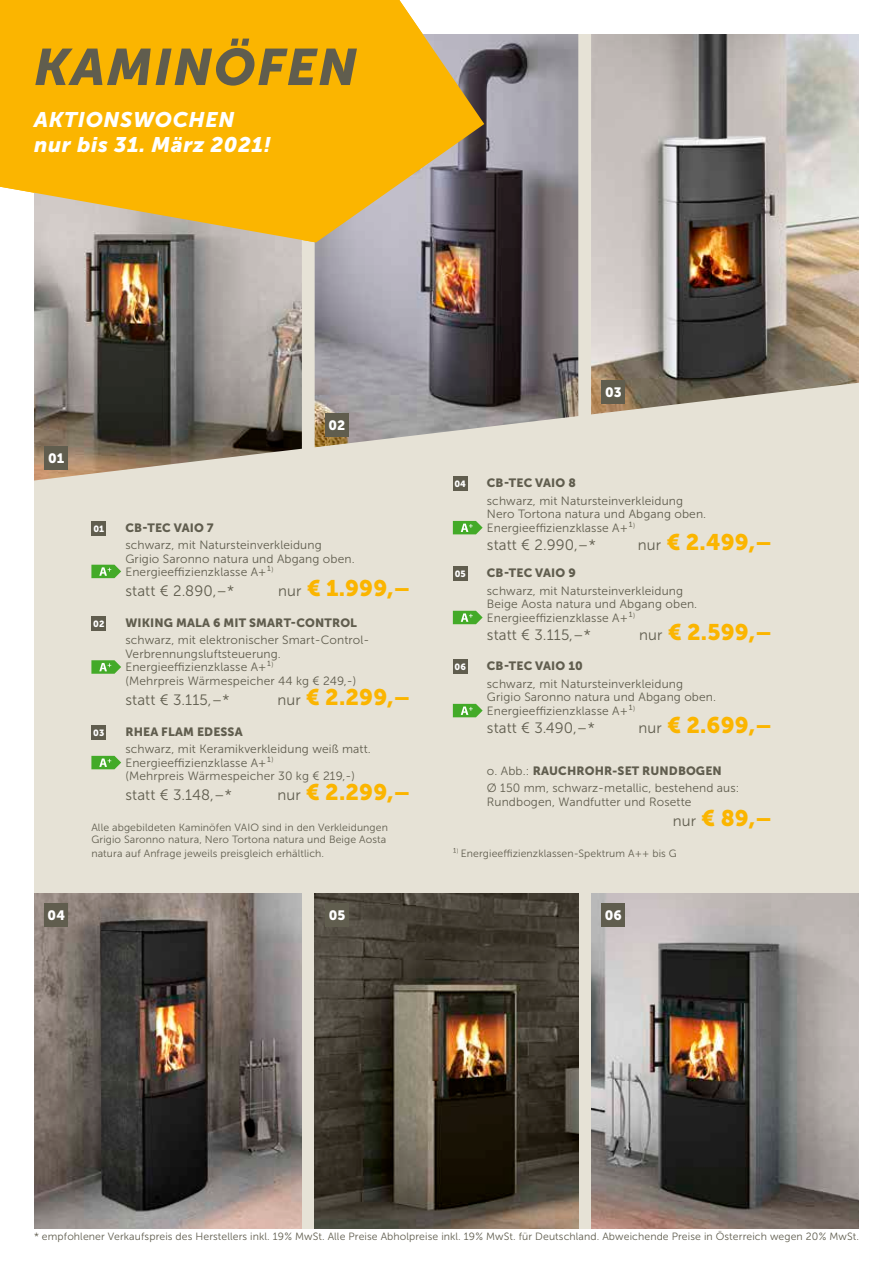
<style>
.page{position:relative;width:893px;height:1263px;background:#fff}
.page>*{position:absolute;margin:0;border:0;box-sizing:border-box;transform-origin:0 0}
.t1{font:italic 51px "Museo Sans 900";letter-spacing:.03em;color:#605d4e}
.t2{font:22.5px "Museo Sans 900";letter-spacing:.01em;color:#fbb500}
.t3{font:italic 21px/25.2px "Museo Sans 900";letter-spacing:.03em;color:#fff}
.t4{font:15px "Museo Sans 300";letter-spacing:.01em;color:#605d4e}
.t5{font:13.5px "Museo Sans 900";letter-spacing:.005em;color:#fff}
.t6{font:12px/13.5px "Museo Sans 300";letter-spacing:.01em;color:#605d4e}
.t7{font:12px "Museo Sans 900";letter-spacing:.01em;color:#605d4e}
.t8{font:10.5px/13px "Museo Sans 300";letter-spacing:.01em;color:#605d4e}
.t9{font:9px "Museo Sans 900";letter-spacing:.005em;color:#fff}
.s1{font-family:"Museo Sans 300";font-size:15px;color:#605d4e}
.s2{font-family:"Museo Sans 300"}
</style>
<div class="page">
<div style="left:34px;top:34px;width:825px;height:1195px;background:#e6e2d6"></div>
<img style="left:591px;top:893px;width:268px;height:336px">
<img style="left:315px;top:893px;width:263px;height:336px">
<img style="left:34px;top:893px;width:268px;height:336px">
<img style="left:591px;top:34px;width:268px;height:380px">
<img style="left:315px;top:34px;width:263px;height:413px">
<img style="left:34px;top:242px;width:268px;height:238px">
<div style="left:453px;top:476px;width:15px;height:15px;background:#605d4e"></div>
<div style="left:453px;top:566px;width:15px;height:15px;background:#605d4e"></div>
<div style="left:453px;top:659px;width:15px;height:15px;background:#605d4e"></div>
<div style="left:91px;top:521px;width:15px;height:15px;background:#605d4e"></div>
<div style="left:91px;top:616px;width:15px;height:15px;background:#605d4e"></div>
<div style="left:91px;top:725px;width:15px;height:15px;background:#605d4e"></div>
<svg style="left:453px;top:611px;width:30px;height:13px"></svg>
<svg style="left:453px;top:704px;width:30px;height:13px"></svg>
<svg style="left:453px;top:521px;width:30px;height:13px"></svg>
<svg style="left:91px;top:565px;width:30px;height:13px"></svg>
<svg style="left:91px;top:660px;width:30px;height:14px"></svg>
<svg style="left:91px;top:756px;width:30px;height:13px"></svg>
<svg style="left:0;top:0;width:484px;height:242px;background:#ebb323"></svg>
<div style="left:45px;top:447px;width:23px;height:23px;background:#605d4e"></div>
<div style="left:325px;top:413px;width:24px;height:24px;background:#605d4e"></div>
<div style="left:602px;top:380px;width:23px;height:24px;background:#605d4e"></div>
<div style="left:602px;top:904px;width:23px;height:23px;background:#605d4e"></div>
<div style="left:325px;top:904px;width:24px;height:23px;background:#605d4e"></div>
<div style="left:45px;top:904px;width:23px;height:23px;background:#605d4e"></div>
<h1 class="t1" style="left:34px;top:38px;width:325px">KAMINÖFEN</h1>
<h3 class="t3" style="left:34px;top:107px;width:239px">AKTIONSWOCHEN nur bis 31. März 2021!</h3>
<p class="t5" style="left:48px;top:451px;width:18px">01</p>
<p class="t5" style="left:329px;top:417px;width:18px">02</p>
<p class="t9" style="left:93px;top:523px;width:12px">01</p>
<p class="t7" style="left:125px;top:521px;width:90px">CB-TEC VAIO 7</p>
<p class="t6" style="left:125px;top:538px;width:231px">schwarz, mit Natursteinverkleidung<br>Grigio Saronno natura und Abgang oben.<br>Energieeffizienzklasse A+ ¹<sup>)</sup></p>
<p class="t4" style="left:125px;top:583px;width:110px">statt € 2.890,–*</p>
<h2 class="t2" style="left:278px;top:576px;width:134px"><span class="s1">nur</span> € 1.999,–</h2>
<p class="t9" style="left:93px;top:619px;width:13px">02</p>
<p class="t7" style="left:125px;top:616px;width:233px">WIKING MALA 6 MIT SMART-CONTROL</p>
<p class="t6" style="left:125px;top:634px;width:246px">schwarz, mit elektronischer Smart-Control-Verbrennungsluftsteuerung.<br>Energieeffizienzklasse A+ ¹<sup>)<br></sup>(Mehrpreis Wärmespeicher 44 kg € 249,-)</p>
<p class="t4" style="left:125px;top:692px;width:106px">statt € 3.115,–*</p>
<h2 class="t2" style="left:277px;top:684px;width:134px"><span class="s1">nur</span> € 2.299,–</h2>
<p class="t9" style="left:93px;top:727px;width:13px">03</p>
<p class="t7" style="left:125px;top:724px;width:119px">RHEA FLAM EDESSA</p>
<p class="t6" style="left:125px;top:742px;width:247px">schwarz, mit Keramikverkleidung weiß matt.<br>Energieeffizienzklasse A+ ¹<sup>)<br></sup>(Mehrpreis Wärmespeicher 30 kg € 219,-)</p>
<p class="t4" style="left:125px;top:787px;width:108px">statt € 3.148,–*</p>
<h2 class="t2" style="left:277px;top:779px;width:134px"><span class="s1">nur</span> € 2.299,–</h2>
<p class="t8" style="left:91px;top:821px;width:298px">Alle abgebildeten Kaminöfen VAIO sind in den Verkleidungen<br>Grigio Saronno natura, Nero Tortona natura und Beige Aosta natura auf Anfrage jeweils preisgleich erhältlich.</p>
<p class="t5" style="left:605px;top:384px;width:18px">03</p>
<p class="t9" style="left:454px;top:479px;width:13px">04</p>
<p class="t7" style="left:487px;top:476px;width:90px">CB-TEC VAIO 8</p>
<p class="t6" style="left:487px;top:494px;width:221px">schwarz, mit Natursteinverkleidung<br>Nero Tortona natura und Abgang oben.<br>Energieeffizienzklasse A+ ¹<sup>)</sup></p>
<p class="t4" style="left:487px;top:537px;width:110px">statt € 2.990,–*</p>
<h2 class="t2" style="left:638px;top:529px;width:135px"><span class="s1">nur</span> € 2.499,–</h2>
<p class="t9" style="left:455px;top:569px;width:13px">05</p>
<p class="t7" style="left:487px;top:566px;width:90px">CB-TEC VAIO 9</p>
<p class="t6" style="left:487px;top:584px;width:212px">schwarz, mit Natursteinverkleidung<br>Beige Aosta natura und Abgang oben.<br>Energieeffizienzklasse A+ ¹<sup>)</sup></p>
<p class="t4" style="left:487px;top:627px;width:106px">statt € 3.115,–*</p>
<h2 class="t2" style="left:639px;top:619px;width:134px"><span class="s1">nur</span> € 2.599,–</h2>
<p class="t9" style="left:455px;top:662px;width:13px">06</p>
<p class="t7" style="left:487px;top:659px;width:97px">CB-TEC VAIO 10</p>
<p class="t6" style="left:487px;top:677px;width:231px">schwarz, mit Natursteinverkleidung<br>Grigio Saronno natura und Abgang oben.<br>Energieeffizienzklasse A+ ¹<sup>)</sup></p>
<p class="t4" style="left:487px;top:720px;width:109px">statt € 3.490,–*</p>
<h2 class="t2" style="left:639px;top:712px;width:135px"><span class="s1">nur</span> € 2.699,–</h2>
<p class="t7" style="left:487px;top:764px;width:236px"><span class="s2">o. Abb.:</span> RAUCHROHR-SET RUNDBOGEN</p>
<p class="t6" style="left:487px;top:782px;width:254px">Ø 150 mm, schwarz-metallic, bestehend aus:<br>Rundbogen, Wandfutter und Rosette</p>
<h2 class="t2" style="left:673px;top:805px;width:101px"><span class="s1">nur</span> € 89,–</h2>
<p class="t8" style="left:453px;top:846px;width:225px">¹<sup>)</sup> Energieeffizienzklassen-Spektrum A++ bis G</p>
<p class="t5" style="left:48px;top:908px;width:19px">04</p>
<p class="t5" style="left:329px;top:908px;width:18px">05</p>
<p class="t5" style="left:605px;top:908px;width:19px">06</p>
<p class="t8" style="left:34px;top:1229px;width:826px">* empfohlener Verkaufspreis des Herstellers inkl. 19 % MwSt. Alle Preise Abholpreise inkl. 19 % MwSt. für Deutschland. Abweichende Preise in Österreich wegen 20 % MwSt.</p>
</div>
